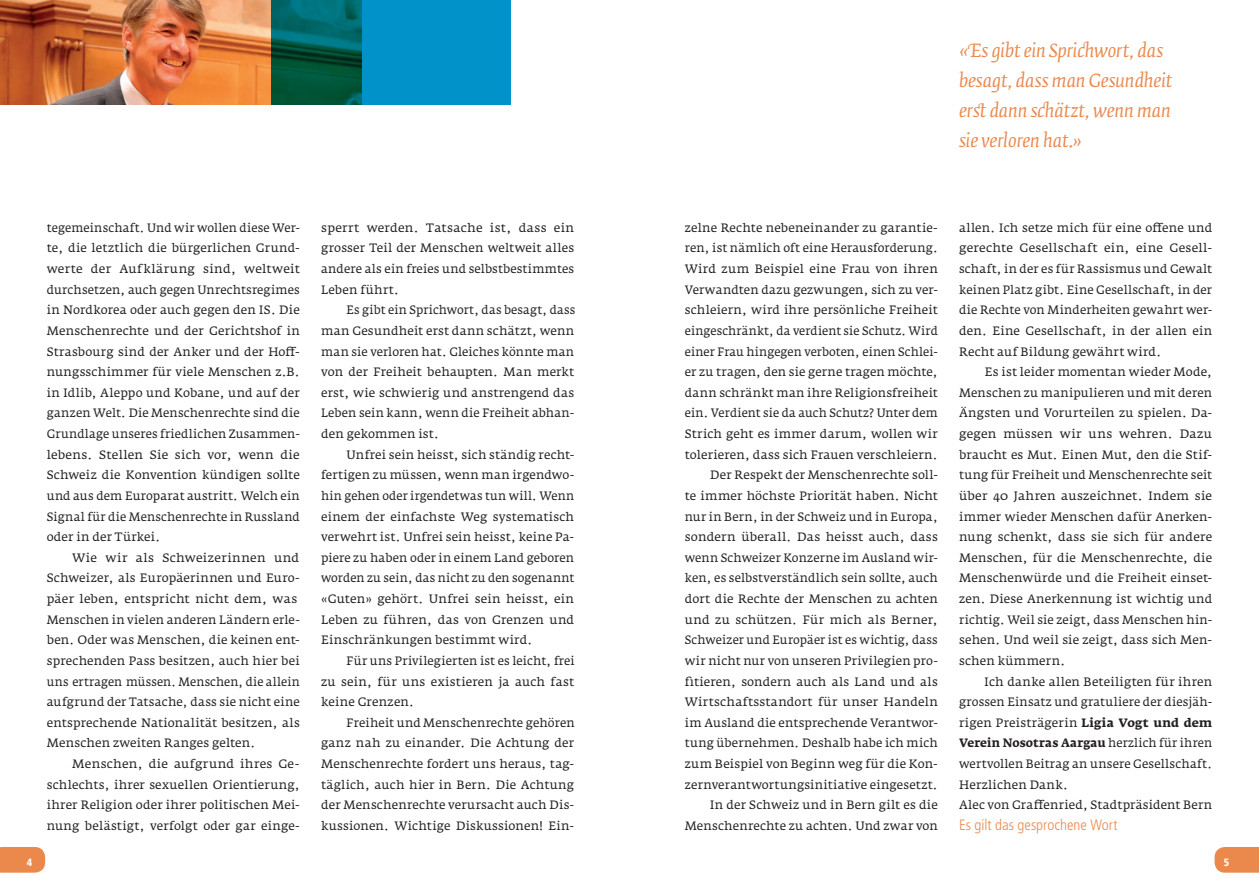
<style>
.page{position:relative;width:1259px;height:893px;background:#fff}
.page>*{position:absolute;margin:0;border:0;box-sizing:border-box;transform-origin:0 0}
.t1{font:italic 18px/30px "Fedra Serif B Pro";letter-spacing:-.005em;color:#eb894d}
.t2{font:300 condensed 15px "Frutiger LT Std";color:#eb894d}
.t3{font:12px/20.7px "Fedra Serif A";letter-spacing:.01em;color:#231f20;text-align:justify}
.t4{font:12px/20.7px "Fedra Serif A";letter-spacing:.01em;color:#231f20;text-align:justify;scale:.96 1}
.t5{font:900 condensed 10.5px "Frutiger LT Std";color:#fff}
.s1{font-weight:700}
</style>
<div class="page">
<svg style="left:0;top:847px;width:45px;height:26px"></svg>
<svg style="left:1214px;top:847px;width:45px;height:26px"></svg>
<div style="left:271px;top:0;width:240px;height:104px;background:#0092c8"></div>
<img style="left:0;top:0;width:362px;height:104px">
<p class="t3" style="left:47px;top:217px;width:255px">tegemeinschaft. Und wir wollen diese Wer&shy;te, die letztlich die bürgerlichen Grund&shy;werte der Aufklärung sind, weltweit durchsetzen, auch gegen Unrechtsregimes in Nordkorea oder auch gegen den IS. Die Menschenrechte und der Gerichtshof in Strasbourg sind der Anker und der Hoff&shy;nungsschimmer für viele Menschen z.B. in Idlib, Aleppo und Kobane, und auf der ganzen Welt. Die Menschenrechte sind die Grundlage unseres friedlichen Zusammen&shy;lebens. Stellen Sie sich vor, wenn die Schweiz die Konvention kündigen sollte und aus dem Europarat austritt. Welch ein Signal für die Menschenrechte in Russland oder in der Türkei.</p>
<p class="t3" style="left:47px;top:547px;width:255px;text-align:left;text-indent:25px">Wie wir als Schweizerinnen und Schweizer, als Europäerinnen und Euro&shy;päer leben, entspricht nicht dem, was Menschen in vielen anderen Ländern erle&shy;ben. Oder was Menschen, die keinen ent&shy;sprechenden Pass besitzen, auch hier bei uns ertragen müssen. Menschen, die allein aufgrund der Tatsache, dass sie nicht eine entsprechende Nationalität besitzen, als Menschen zweiten Ranges gelten.</p>
<p class="t3" style="left:47px;top:754px;width:255px;text-indent:25px">Menschen, die aufgrund ihres Ge&shy;schlechts, ihrer sexuellen Orientierung, ihrer Religion oder ihrer politischen Mei&shy;nung belästigt, verfolgt oder gar einge-</p>
<p class="t3" style="left:321px;top:217px;width:255px">sperrt werden. Tatsache ist, dass ein grosser Teil der Menschen weltweit alles andere als ein freies und selbstbestimmtes Leben führt.</p>
<p class="t4" style="left:321px;top:300px;width:266px;text-indent:26px">Es gibt ein Sprichwort, das besagt, dass man Gesundheit erst dann schätzt, wenn man sie verloren hat. Gleiches könnte man von der Freiheit behaupten. Man merkt erst, wie schwierig und anstrengend das Leben sein kann, wenn die Freiheit abhan&shy;den gekommen ist.</p>
<p class="t3" style="left:321px;top:444px;width:255px;text-indent:25px">Unfrei sein heisst, sich ständig recht&shy;fertigen zu müssen, wenn man irgendwo&shy;hin gehen oder irgendetwas tun will. Wenn einem der einfachste Weg systematisch verwehrt ist. Unfrei sein heisst, keine Pa&shy;piere zu haben oder in einem Land geboren worden zu sein, das nicht zu den sogenannt «Guten» gehört. Unfrei sein heisst, ein Leben zu führen, das von Grenzen und Einschränkungen bestimmt wird.</p>
<p class="t3" style="left:321px;top:650px;width:255px;text-indent:26px">Für uns Privilegierten ist es leicht, frei zu sein, für uns existieren ja auch fast keine Grenzen.</p>
<p class="t3" style="left:321px;top:712px;width:255px;text-indent:25px">Freiheit und Menschenrechte gehören ganz nah zu einander. Die Achtung der Menschenrechte fordert uns heraus, tag&shy;täglich, auch hier in Bern. Die Achtung der Menschenrechte verursacht auch Dis&shy;kussionen. Wichtige Diskussionen! Ein-</p>
<h1 class="t1" style="left:959px;top:35px;width:215px">«Es gibt ein Sprichwort, das besagt, dass man Gesundheit erst dann schätzt, wenn man sie verloren hat.»</h1>
<p class="t3" style="left:685px;top:217px;width:255px;text-align:right">zelne Rechte nebeneinander zu garantie&shy;ren, ist nämlich oft eine Herausforderung.<br>Wird zum Beispiel eine Frau von ihren Verwandten dazu gezwungen, sich zu ver&shy;schleiern, wird ihre persönliche Freiheit eingeschränkt, da verdient sie Schutz. Wird einer Frau hingegen verboten, einen Schlei&shy;er zu tragen, den sie gerne tragen möchte, dann schränkt man ihre Religionsfreiheit ein. Verdient sie da auch Schutz? Unter dem Strich geht es immer darum, wollen wir tolerieren, dass sich Frauen verschleiern.<br>Der Respekt der Menschenrechte soll-<br>te immer höchste Priorität haben. Nicht nur in Bern, in der Schweiz und in Europa, sondern überall. Das heisst auch, dass wenn Schweizer Konzerne im Ausland wir&shy;ken, es selbstverständlich sein sollte, auch dort die Rechte der Menschen zu achten und zu schützen. Für mich als Berner, Schweizer und Europäer ist es wichtig, dass wir nicht nur von unseren Privilegien pro&shy;fitieren, sondern auch als Land und als Wirtschaftsstandort für unser Handeln im Ausland die entsprechende Verantwor&shy;tung übernehmen. Deshalb habe ich mich zum Beispiel von Beginn weg für die Kon&shy;zernverantwortungsinitiative eingesetzt.<br>In der Schweiz und in Bern gilt es die Menschenrechte zu achten. Und zwar von</p>
<p class="t3" style="left:959px;top:217px;width:254px">allen. Ich setze mich für eine offene und gerechte Gesellschaft ein, eine Gesell&shy;schaft, in der es für Rassismus und Gewalt keinen Platz gibt. Eine Gesellschaft, in der die Rechte von Minderheiten gewahrt wer&shy;den. Eine Gesellschaft, in der allen ein Recht auf Bildung gewährt wird.</p>
<p class="t3" style="left:959px;top:362px;width:255px;text-indent:26px">Es ist leider momentan wieder Mode, Menschen zu manipulieren und mit deren Ängsten und Vorurteilen zu spielen. Da&shy;gegen müssen wir uns wehren. Dazu braucht es Mut. Einen Mut, den die Stif&shy;tung für Freiheit und Menschenrechte seit über 40 Jahren auszeichnet. Indem sie immer wieder Menschen dafür Anerken&shy;nung schenkt, dass sie sich für andere Menschen, für die Menschenrechte, die Menschenwürde und die Freiheit einset&shy;zen. Diese Anerkennung ist wichtig und richtig. Weil sie zeigt, dass Menschen hin&shy;sehen. Und weil sie zeigt, dass sich Men&shy;schen kümmern.</p>
<p class="t3" style="left:959px;top:671px;width:254px;text-align:left;text-indent:26px">Ich danke allen Beteiligten für ihren grossen Einsatz und gratuliere der diesjäh&shy;rigen Preisträgerin <span class="s1">Ligia Vogt und dem Verein Nosotras Aargau</span> herzlich für ihren wertvollen Beitrag an unsere Gesellschaft.<br>Herzlichen Dank.<br>Alec von Graffenried, Stadtpräsident Bern</p>
<p class="t2" style="left:959px;top:816px;width:160px">Es gilt das gesprochene Wort</p>
<p class="t5" style="left:27px;top:856px;width:7px">4</p>
<p class="t5" style="left:1223px;top:856px;width:7px">5</p>
</div>
